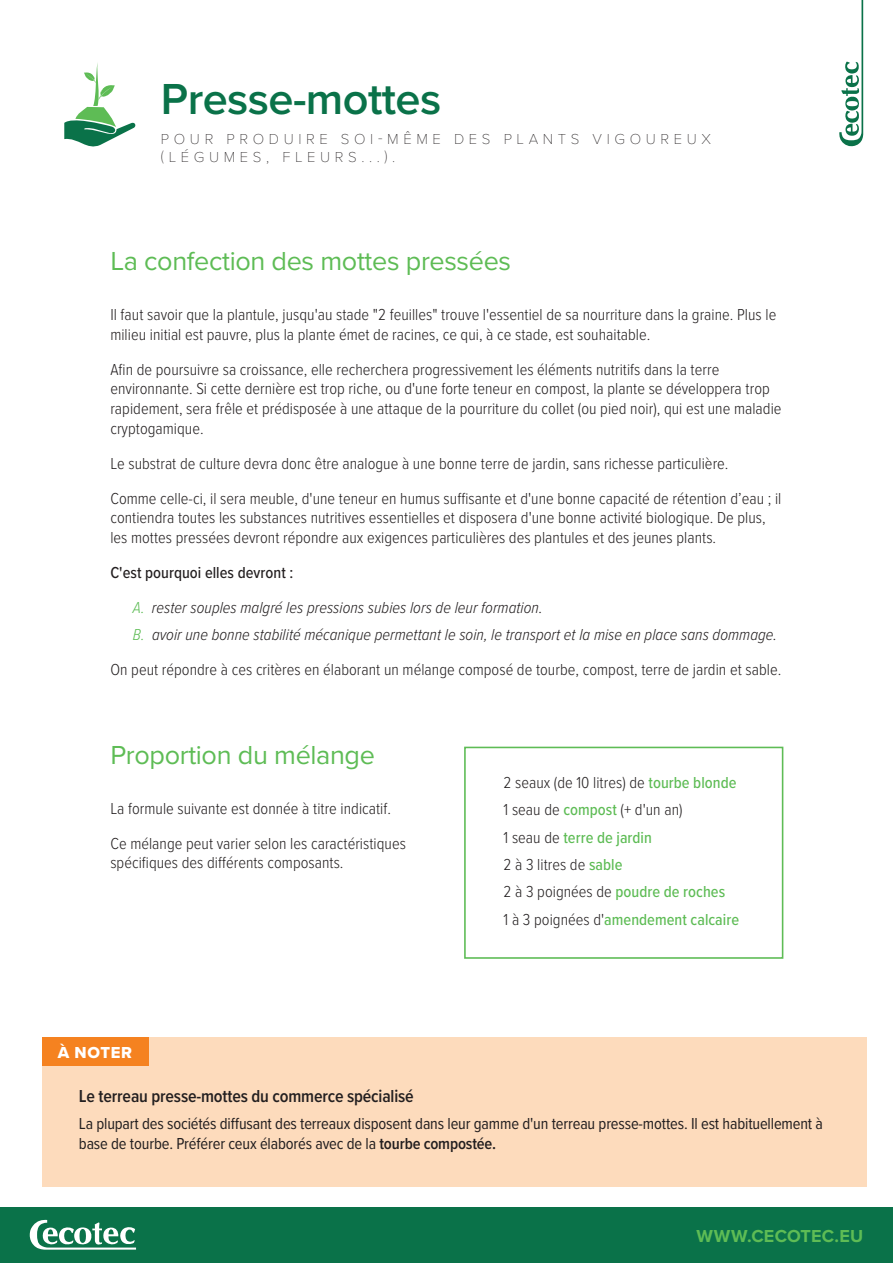
<style>
.page{position:relative;width:893px;height:1263px;background:#fff}
.page>*{position:absolute;margin:0;border:0;box-sizing:border-box;transform-origin:0 0}
.t1{font:600 45px "Proxima Nova";letter-spacing:-.015em;color:#0a7249}
.t2{font:27px "Proxima Nova";letter-spacing:-.015em;color:#5ebc55}
.t3{font:600 18px "Proxima Nova Cond";letter-spacing:-.01em;color:#231f20}
.t4{font:700 18px "Proxima Nova";letter-spacing:.01em;color:#5ebc55}
.t5{font:300 16.5px/19.8px "Proxima Nova Cond";color:#231f20}
.t6{font:16.5px/19.8px "Proxima Nova Cond";letter-spacing:-.01em;color:#231f20}
.t7{font:italic 300 16.5px/34.8px "Proxima Nova Cond";color:#231f20}
.t8{font:16.5px "Proxima Nova Extrabld";letter-spacing:.035em;color:#fff}
.t9{font:100 15px/18px "Proxima Nova T";letter-spacing:.31em;color:#231f20}
.s1{font-weight:500;font-style:normal}
.s2{color:#5ebc55}
.s3{font-style:italic;color:#5ebc55}
.s4{font-style:italic}
.s5{font-weight:500;color:#5ebc55}
.s6{font-weight:600}
</style>
<div class="page">
<div style="left:0;top:1208px;width:893px;height:55px;background:#0a7249"></div>
<svg style="left:30px;top:1219px;width:106px;height:31px"></svg>
<div style="left:464px;top:747px;width:319px;height:212px;border:2px solid #5ebc55"></div>
<svg style="left:64px;top:63px;width:72px;height:84px"></svg>
<div style="left:43px;top:1037px;width:824px;height:150px;background:#fddbbc"></div>
<div style="left:43px;top:1037px;width:106px;height:29px;background:#f58220"></div>
<svg style="left:839px;top:0;width:24px;height:146px"></svg>
<h1 class="t1" style="left:161px;top:65px;width:282px">Presse-mottes</h1>
<p class="t9" style="left:161px;top:129px;width:552px">POUR PRODUIRE SOI-MÊME DES PLANTS VIGOUREUX (LÉGUMES, FLEURS...).</p>
<h2 class="t2" style="left:110px;top:241px;width:402px">La confection des mottes pressées</h2>
<p class="t5" style="left:110px;top:304px;width:667px">Il faut savoir que la plantule, jusqu'au stade "2 feuilles" trouve l'essentiel de sa nourriture dans la graine. Plus le milieu initial est pauvre, plus la plante émet de racines, ce qui, à ce stade, est souhaitable.</p>
<p class="t5" style="left:110px;top:358px;width:673px">Afin de poursuivre sa croissance, elle recherchera progressivement les éléments nutritifs dans la terre environnante. Si cette dernière est trop riche, ou d'une forte teneur en compost, la plante se développera trop rapidement, sera frêle et prédisposée à une attaque de la pourriture du collet (ou pied noir), qui est une maladie cryptogamique.</p>
<p class="t5" style="left:110px;top:445px;width:672px;line-height:34.8px">Le substrat de culture devra donc être analogue à une bonne terre de jardin, sans richesse particulière.<br>Comme celle-ci, il sera meuble, d'une teneur en humus suffisante et d'une bonne capacité de rétention d’eau ; il</p>
<p class="t5" style="left:110px;top:507px;width:657px">contiendra toutes les substances nutritives essentielles et disposera d'une bonne activité biologique. De plus, les mottes pressées devront répondre aux exigences particulières des plantules et des jeunes plants.</p>
<p class="t7" style="left:133px;top:554px;width:411px;text-indent:-23px"><span class="s1">C'est pourquoi elles devront :<br></span><span class="s2">A.</span> rester souples malgré les pressions subies lors de leur formation.</p>
<p class="t5" style="left:110px;top:616px;width:672px;line-height:34.8px;text-align:right"><span class="s3">B.</span> <span class="s4">avoir une bonne stabilité mécanique permettant le soin, le transport et la mise en place sans dommage.<br></span>On peut répondre à ces critères en élaborant un mélange composé de tourbe, compost, terre de jardin et sable.</p>
<h2 class="t2" style="left:110px;top:735px;width:266px">Proportion du mélange</h2>
<p class="t5" style="left:110px;top:790px;width:297px;line-height:34.8px">La formule suivante est donnée à titre indicatif.<br>Ce mélange peut varier selon les caractéristiques</p>
<p class="t5" style="left:110px;top:852px;width:235px">spécifiques des différents composants.</p>
<p class="t5" style="left:504px;top:768px;width:237px;line-height:27.3px">2 seaux (de 10 litres) de <span class="s5">tourbe blonde<br></span>1 seau de <span class="s5">compost</span> (+ d'un an)<br>1 seau de <span class="s5">terre de jardin<br></span>2 à 3 litres de <span class="s5">sable<br></span>2 à 3 poignées de <span class="s5">poudre de roches<br></span>1 à 3 poignées d'<span class="s5">amendement calcaire</span></p>
<p class="t8" style="left:58px;top:1041px;width:76px">À NOTER</p>
<p class="t3" style="left:79px;top:1082px;width:336px">Le terreau presse-mottes du commerce spécialisé</p>
<p class="t6" style="left:79px;top:1113px;width:746px">La plupart des sociétés diffusant des terreaux disposent dans leur gamme d'un terreau presse-mottes. Il est habituellement à base de tourbe. Préférer ceux élaborés avec de la <span class="s6">tourbe compostée.</span></p>
<p class="t4" style="left:696px;top:1222px;width:168px">WWW.CECOTEC.EU</p>
</div>
